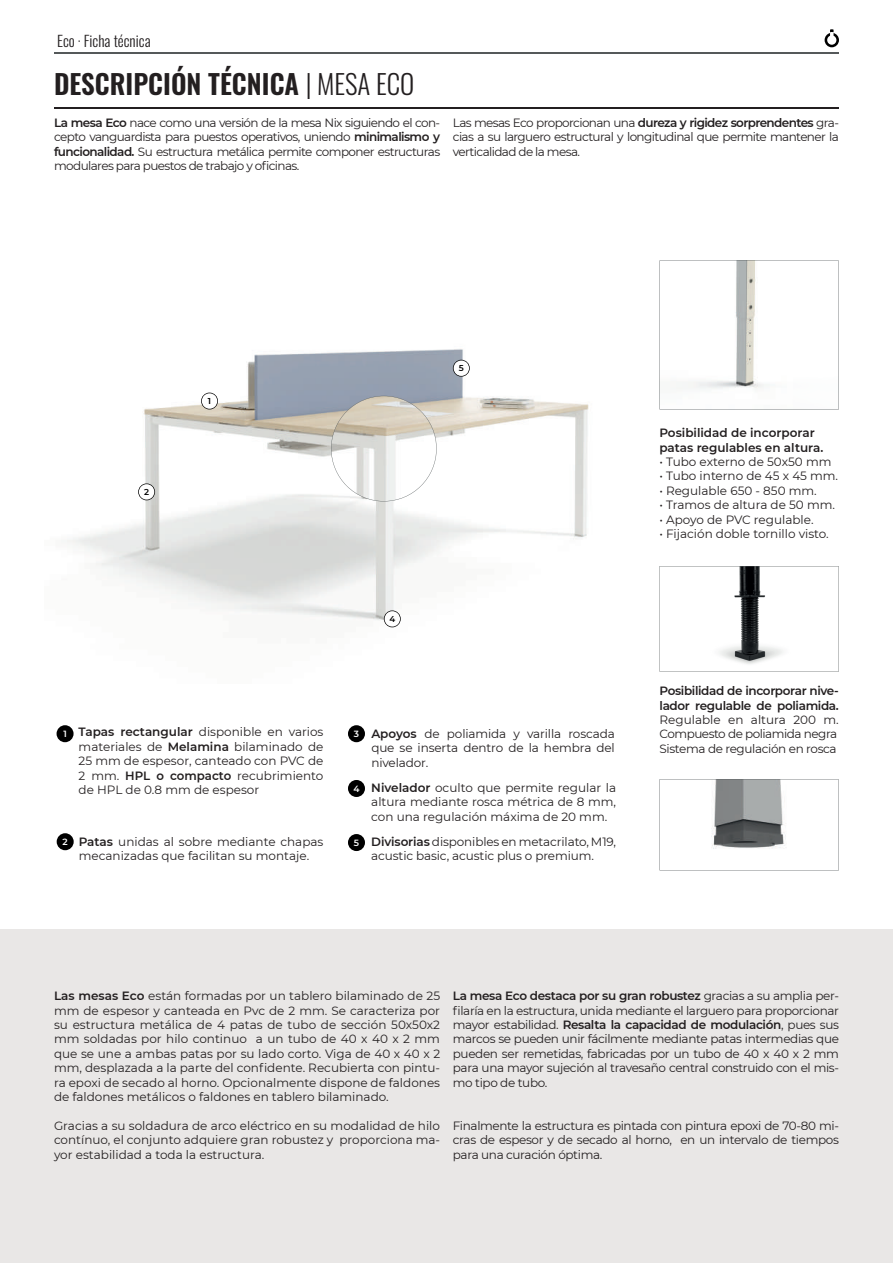
<style>
.page{position:relative;width:893px;height:1263px;background:#fff}
.page>*{position:absolute;margin:0;border:0;box-sizing:border-box;transform-origin:0 0}
.t1{font:600 27px "Oswald";color:#231f20}
.t2{font:300 15px "Oswald";color:#231f20}
.t3{font:12px/14.4px "Montserrat";letter-spacing:-.01em;color:#231f20;text-align:justify}
.t4{font:12px/14.4px "Montserrat";letter-spacing:-.03em;color:#231f20}
.t5{font:600 12px/14.4px "Montserrat";letter-spacing:-.025em;color:#231f20}
.t6{font:600 12px/14.4px "Montserrat";color:#231f20}
.t7{font:600 9px "Montserrat";color:#fff}
.t8{font:600 8.55px "Montserrat";color:#000}
.s1{font-weight:300}
.s2{font-weight:600}
</style>
<div class="page">
<hr style="left:54px;top:53px;width:785px;height:1px;background:#55595a">
<svg style="left:825px;top:29px;width:14px;height:18px"></svg>
<div style="left:0;top:930px;width:893px;height:333px;background:#e9e7e6"></div>
<hr style="left:54px;top:107px;width:785px;height:2px;background:#231f20">
<img style="left:67px;top:349px;width:522px;height:279px">
<svg style="left:660px;top:779px;width:179px;height:91px"></svg>
<svg style="left:677px;top:261px;width:162px;height:148px"></svg>
<svg style="left:659px;top:566px;width:180px;height:105px"></svg>
<div style="left:57px;top:725px;width:17px;height:17px;background:#000;border-radius:50%"></div>
<div style="left:57px;top:833px;width:17px;height:17px;background:#000;border-radius:50%"></div>
<div style="left:348px;top:725px;width:17px;height:17px;background:#000;border-radius:50%"></div>
<div style="left:348px;top:780px;width:17px;height:17px;background:#000;border-radius:50%"></div>
<div style="left:348px;top:834px;width:17px;height:17px;background:#000;border-radius:50%"></div>
<svg style="left:331px;top:396px;width:106px;height:105px"></svg>
<svg style="left:201px;top:393px;width:17px;height:16px"></svg>
<svg style="left:384px;top:610px;width:17px;height:17px"></svg>
<svg style="left:453px;top:360px;width:17px;height:17px"></svg>
<svg style="left:138px;top:483px;width:17px;height:17px"></svg>
<p class="t2" style="left:57px;top:28px;width:95px">Eco · Ficha técnica</p>
<h1 class="t1" style="left:54px;top:60px;width:362px">DESCRIPCIÓN TÉCNICA <span class="s1">| MESA ECO</span></h1>
<p class="t3" style="left:54px;top:115px;width:388px"><span class="s2">La mesa Eco</span> nace como una versión de la mesa Nix siguiendo el con&shy;cepto vanguardista para puestos operativos, uniendo <span class="s2">minimalismo y funcionalidad.</span> Su estructura metálica permite componer estructuras modulares para puestos de trabajo y oficinas.</p>
<p class="t3" style="left:453px;top:115px;width:388px">Las mesas Eco proporcionan una <span class="s2">dureza y rigidez sorprendentes</span> gra&shy;cias a su larguero estructural y longitudinal que permite mantener la verticalidad de la mesa.</p>
<p class="t8" style="left:144px;top:486px;width:6px">2</p>
<p class="t8" style="left:208px;top:395px;width:5px">1</p>
<p class="t8" style="left:459px;top:362px;width:6px">5</p>
<p class="t8" style="left:389px;top:613px;width:7px">4</p>
<p class="t6" style="left:659px;top:425px;width:166px">Posibilidad de incorporar patas regulables en altura.</p>
<p class="t3" style="left:659px;top:454px;width:174px">• Tubo externo de 50x50 mm</p>
<p class="t3" style="left:659px;top:469px;width:180px">• Tubo interno de 45 x 45 mm.</p>
<p class="t3" style="left:659px;top:483px;width:159px">• Regulable 650 - 850 mm.</p>
<p class="t3" style="left:659px;top:497px;width:177px">• Tramos de altura de 50 mm.</p>
<p class="t3" style="left:659px;top:512px;width:156px">• Apoyo de PVC regulable.</p>
<p class="t3" style="left:659px;top:526px;width:171px">• Fijación doble tornillo visto.</p>
<p class="t7" style="left:63px;top:727px;width:5px">1</p>
<p class="t3" style="left:79px;top:724px;width:246px"><span class="s2">Tapas rectangular</span> disponible en varios materiales de <span class="s2">Melamina</span> bilaminado de 25 mm de espesor, canteado con PVC de 2 mm. <span class="s2">HPL o compacto</span> recubrimiento de HPL de 0.8 mm de espesor</p>
<p class="t7" style="left:63px;top:835px;width:7px">2</p>
<p class="t3" style="left:79px;top:834px;width:246px"><span class="s2">Patas</span> unidas al sobre mediante chapas mecanizadas que facilitan su montaje.</p>
<p class="t7" style="left:354px;top:727px;width:7px">3</p>
<p class="t7" style="left:353px;top:782px;width:8px">4</p>
<p class="t7" style="left:354px;top:836px;width:7px">5</p>
<p class="t3" style="left:371px;top:726px;width:245px"><span class="s2">Apoyos</span> de poliamida y varilla roscada que se inserta dentro de la hembra del nivelador.</p>
<p class="t3" style="left:371px;top:780px;width:246px"><span class="s2">Nivelador</span> oculto que permite regular la altura mediante rosca métrica de 8 mm, con una regulación máxima de 20 mm.</p>
<p class="t3" style="left:371px;top:834px;width:246px"><span class="s2">Divisorias</span> disponibles en metacrilato, M19, acustic basic, acustic plus o premium.</p>
<p class="t5" style="left:660px;top:683px;width:181px">Posibilidad de incorporar nive&shy;lador regulable de poliamida.</p>
<p class="t4" style="left:660px;top:712px;width:181px">Regulable en altura 200 m.<br>Compuesto de poliamida negra<br>Sistema de regulación en rosca</p>
<p class="t3" style="left:54px;top:988px;width:388px"><span class="s2">Las mesas Eco</span> están formadas por un tablero bilaminado de 25 mm de espesor y canteada en Pvc de 2 mm. Se caracteriza por su estructura metálica de 4 patas de tubo de sección 50x50x2 mm soldadas por hilo continuo a un tubo de 40 x 40 x 2 mm que se une a ambas patas por su lado corto. Viga de 40 x 40 x 2 mm, desplazada a la parte del confidente. Recubierta con pintu&shy;ra epoxi de secado al horno. Opcionalmente dispone de faldones de faldones metálicos o faldones en tablero bilaminado.</p>
<p class="t3" style="left:54px;top:1118px;width:388px">Gracias a su soldadura de arco eléctrico en su modalidad de hilo contínuo, el conjunto adquiere gran robustez y proporciona ma&shy;yor estabilidad a toda la estructura.</p>
<p class="t3" style="left:453px;top:988px;width:388px"><span class="s2">La mesa Eco destaca por su gran robustez</span> gracias a su amplia per&shy;filaría en la estructura, unida mediante el larguero para proporcionar mayor estabilidad. <span class="s2">Resalta la capacidad de modulación</span>, pues sus marcos se pueden unir fácilmente mediante patas intermedias que pueden ser remetidas, fabricadas por un tubo de 40 x 40 x 2 mm para una mayor sujeción al travesaño central construido con el mis&shy;mo tipo de tubo.</p>
<p class="t3" style="left:453px;top:1118px;width:388px">Finalmente la estructura es pintada con pintura epoxi de 70-80 mi&shy;cras de espesor y de secado al horno, en un intervalo de tiempos para una curación óptima.</p>
</div>
